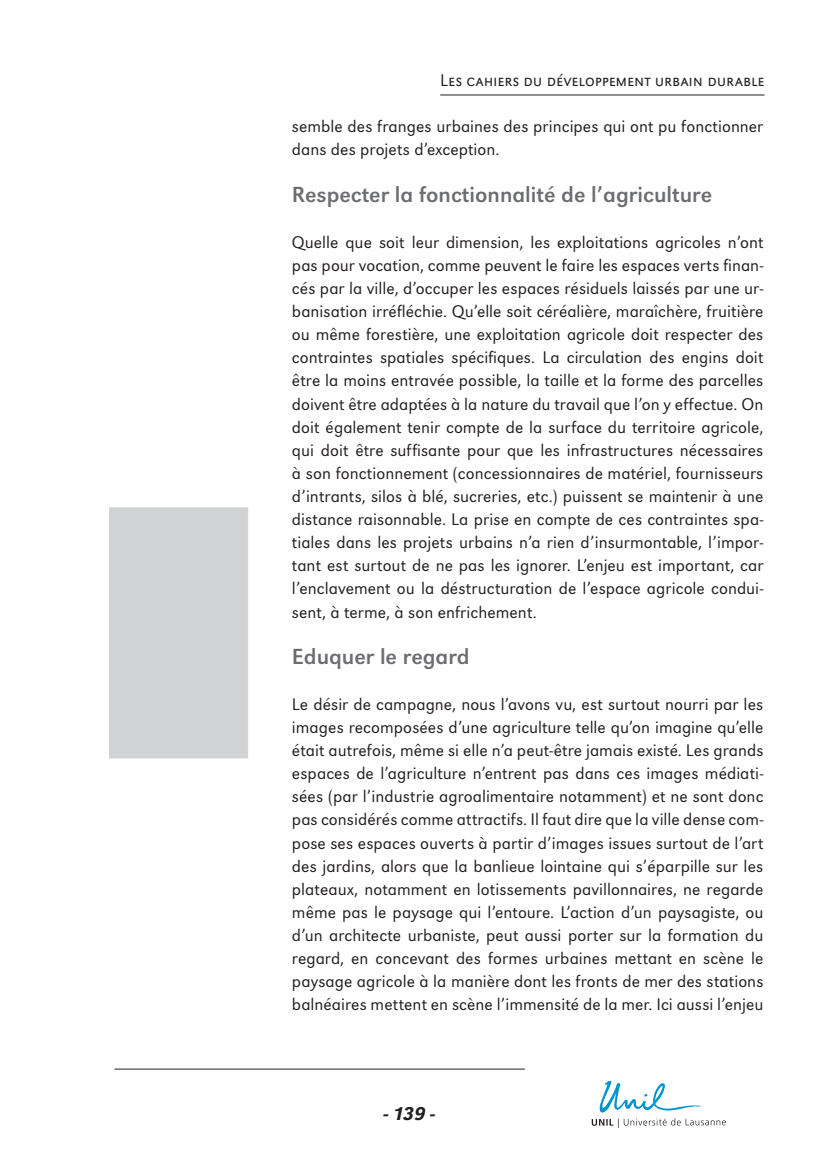
<style>
.page{position:relative;width:819px;height:1166px;background:#fff}
.page>*{position:absolute;margin:0;border:0;box-sizing:border-box;transform-origin:0 0}
.t1{font:22.75px "URW Grotesk T";color:#6c6d70}
.t2{font:italic 500 19.25px "URW Grotesk T";color:#231f20}
.t3{font:300 17.5px/23.1px "URW Grotesk T";letter-spacing:.005em;color:#231f20;text-align:justify}
.t4{font:300 17.5px "URW Grotesk SCT";letter-spacing:.005em;color:#231f20}
</style>
<div class="page">
<hr style="left:440px;top:95px;width:324px;height:1px;background:#231f20">
<svg style="left:591px;top:1081px;width:135px;height:47px"></svg>
<div style="left:109px;top:507px;width:139px;height:251px;background:#d1d2d4"></div>
<hr style="left:114px;top:1069px;width:410px;height:1px;background:#231f20">
<p class="t4" style="left:440px;top:70px;width:326px">Les cahiers du développement urbain durable</p>
<p class="t3" style="left:292px;top:115px;width:473px">semble des franges urbaines des principes qui ont pu fonctionner dans des projets d’exception.</p>
<h1 class="t1" style="left:292px;top:181px;width:421px">Respecter la fonctionnalité de l’agriculture</h1>
<p class="t3" style="left:292px;top:230px;width:473px">Quelle que soit leur dimension, les exploitations agricoles n’ont pas pour vocation, comme peuvent le faire les espaces verts finan&shy;cés par la ville, d’occuper les espaces résiduels laissés par une ur&shy;banisation irréfléchie. Qu’elle soit céréalière, maraîchère, fruitière ou même forestière, une exploitation agricole doit respecter des contraintes spatiales spécifiques. La circulation des engins doit être la moins entravée possible, la taille et la forme des parcelles doivent être adaptées à la nature du travail que l’on y effectue. On doit également tenir compte de la surface du territoire agricole, qui doit être suffisante pour que les infrastructures nécessaires à son fonctionnement (concessionnaires de matériel, fournisseurs d’intrants, silos à blé, sucreries, etc.) puissent se maintenir à une distance raisonnable. La prise en compte de ces contraintes spa&shy;tiales dans les projets urbains n’a rien d’insurmontable, l’impor&shy;tant est surtout de ne pas les ignorer. L’enjeu est important, car l’enclavement ou la déstructuration de l’espace agricole condui&shy;sent, à terme, à son enfrichement.</p>
<h1 class="t1" style="left:292px;top:643px;width:179px">Eduquer le regard</h1>
<p class="t3" style="left:292px;top:692px;width:473px">Le désir de campagne, nous l’avons vu, est surtout nourri par les images recomposées d’une agriculture telle qu’on imagine qu’elle était autrefois, même si elle n’a peut-être jamais existé. Les grands espaces de l’agriculture n’entrent pas dans ces images médiati&shy;sées (par l’industrie agroalimentaire notamment) et ne sont donc pas considérés comme attractifs. Il faut dire que la ville dense com&shy;pose ses espaces ouverts à partir d’images issues surtout de l’art des jardins, alors que la banlieue lointaine qui s’éparpille sur les plateaux, notamment en lotissements pavillonnaires, ne regarde même pas le paysage qui l’entoure. L’action d’un paysagiste, ou d’un architecte urbaniste, peut aussi porter sur la formation du regard, en concevant des formes urbaines mettant en scène le paysage agricole à la manière dont les fronts de mer des stations balnéaires mettent en scène l’immensité de la mer. Ici aussi l’enjeu</p>
<p class="t2" style="left:383px;top:1102px;width:53px">- 139 -</p>
</div>
